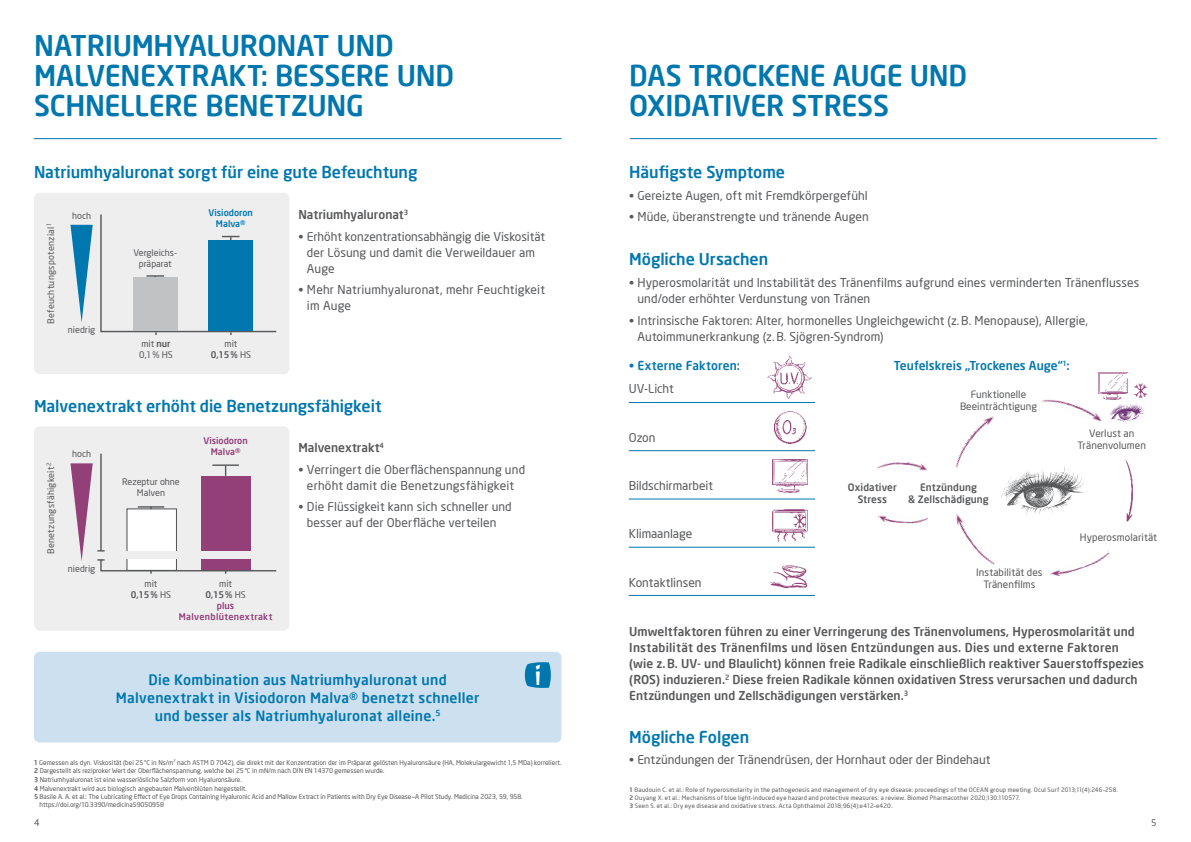
<style>
.page{position:relative;width:1191px;height:842px;background:#fff}
.page>*{position:absolute;margin:0;border:0;box-sizing:border-box;transform-origin:0 0}
.t1{font:700 28px/30px "Neo Sans Weleda";letter-spacing:-.01em;color:#0077ae}
.t2{font:23.8px "New Weleda Pro";color:#fff}
.t3{font:700 16px "Neo Sans Weleda";letter-spacing:-.005em;color:#0077ae}
.t4{font:700 14px/18px "Neo Sans Weleda";letter-spacing:.02em;color:#0077ae;text-align:center}
.t5{font:500 12px/16px "Neo Sans Weleda";letter-spacing:.005em;color:#57585a}
.t6{font:700 12px/16px "Neo Sans Weleda";letter-spacing:.005em;color:#57585a}
.t7{font:700 12px "Neo Sans Weleda";letter-spacing:.005em;color:#0077ae}
.t8{font:500 10px/12px "Neo Sans Weleda";letter-spacing:.005em;color:#57585a;text-align:center}
.t9{font:700 10px/12px "Neo Sans Weleda";letter-spacing:.01em;color:#57585a;text-align:center}
.t10{font:500 9px/11px "Neo Sans Weleda";color:#57585a;text-align:center}
.t11{font:700 9px/10.9px "Neo Sans Weleda";letter-spacing:.025em;color:#933f78;text-align:center}
.t12{font:500 9px "Neo Sans Weleda";letter-spacing:.025em;color:#57585a}
.t13{font:500 9px "Neo Sans Weleda";letter-spacing:.03em;color:#57585a}
.t14{font:700 9px/11px "Neo Sans Weleda";color:#933f78;text-align:center}
.t15{font:700 9px/11px "Neo Sans Weleda";color:#0077ae;text-align:center}
.t16{font:500 6.5px/8.7px "Neo Sans Weleda";color:#57585a}
.t17{font:500 6px/7.9px "Neo Sans Weleda";letter-spacing:.035em;color:#57585a}
.s1{font-weight:700}
.s2{font-weight:500;color:#57585a}
.s3{color:#57585a}
</style>
<div class="page">
<div style="left:34px;top:193px;width:255px;height:181px;background:#eeeeef;border-radius:6px"></div>
<div style="left:34px;top:426px;width:255px;height:205px;background:#eeeeef;border-radius:6px"></div>
<hr style="left:100px;top:454px;width:2px;height:97px;background:#57585a">
<svg style="left:70px;top:463px;width:207px;height:111px"></svg>
<div style="left:106px;top:551px;width:159px;height:8px;background:#eeeeef"></div>
<svg style="left:100px;top:214px;width:177px;height:121px"></svg>
<svg style="left:70px;top:225px;width:23px;height:98px"></svg>
<div style="left:209px;top:240px;width:44px;height:91px;background:#0077ae"></div>
<div style="left:133px;top:278px;width:44px;height:53px;background:#c1c2c4"></div>
<img style="left:956px;top:416px;width:38px;height:52px">
<img style="left:1050px;top:550px;width:60px;height:26px">
<img style="left:1125px;top:460px;width:8px;height:62px">
<img style="left:1041px;top:399px;width:61px;height:23px">
<img style="left:956px;top:514px;width:40px;height:51px">
<svg style="left:1001px;top:466px;width:83px;height:49px"></svg>
<hr style="left:34px;top:138px;width:527px;height:1px;background:#0077ae">
<hr style="left:630px;top:138px;width:527px;height:1px;background:#0077ae">
<img style="left:878px;top:515px;width:50px;height:9px">
<img style="left:877px;top:462px;width:50px;height:9px">
<img style="left:1097px;top:372px;width:32px;height:28px">
<img style="left:1134px;top:383px;width:12px;height:15px">
<svg style="left:1109px;top:402px;width:36px;height:21px"></svg>
<div style="left:34px;top:652px;width:527px;height:90px;background:#cce0ef;border-radius:6px"></div>
<svg style="left:525px;top:662px;width:26px;height:26px"></svg>
<img style="left:768px;top:356px;width:44px;height:43px">
<img style="left:772px;top:459px;width:36px;height:33px">
<img style="left:770px;top:565px;width:38px;height:24px">
<img style="left:774px;top:411px;width:33px;height:33px">
<img style="left:771px;top:509px;width:37px;height:33px">
<hr style="left:629px;top:402px;width:186px;height:1px;background:#0077ae">
<svg style="left:628px;top:450px;width:187px;height:2px"></svg>
<hr style="left:629px;top:450px;width:186px;height:1px;background:#0077ae">
<svg style="left:628px;top:498px;width:187px;height:2px"></svg>
<hr style="left:629px;top:498px;width:186px;height:1px;background:#0077ae">
<svg style="left:628px;top:546px;width:187px;height:2px"></svg>
<hr style="left:629px;top:547px;width:186px;height:1px;background:#0077ae">
<svg style="left:628px;top:594px;width:187px;height:2px"></svg>
<hr style="left:629px;top:595px;width:186px;height:1px;background:#0077ae">
<h1 class="t1" style="left:34px;top:30px;width:421px">NATRIUMHYALURONAT UND<br>MALVENEXTRAKT: BESSERE UND<br>SCHNELLERE BENETZUNG</h1>
<h3 class="t3" style="left:34px;top:162px;width:385px">Natriumhyaluronat sorgt für eine gute Befeuchtung</h3>
<p class="t6" style="left:298px;top:206px;width:111px">Natriumhyaluronat<sup>3</sup></p>
<p class="t5" style="left:307px;top:228px;width:240px;text-indent:-9px">• Erhöht konzentrationsabhängig die Viskosität der Lösung und damit die Verweildauer am<br>Auge</p>
<p class="t5" style="left:307px;top:282px;width:239px;text-indent:-9px">• Mehr Natriumhyaluronat, mehr Feuchtigkeit im Auge</p>
<p class="t15" style="left:209px;top:207px;width:46px">Visiodoron<br>Malva®</p>
<p class="t10" style="left:72px;top:210px;width:20px">hoch</p>
<p class="t12" style="left:45px;top:324px;width:103px;rotate:-90deg">Befeuchtungspotenzial <sup>1</sup></p>
<p class="t10" style="left:133px;top:247px;width:44px">Vergleichs&shy;präparat</p>
<p class="t10" style="left:68px;top:324px;width:29px">niedrig</p>
<p class="t10" style="left:139px;top:338px;width:35px;text-align:left">mit <span class="s1">nur<br></span>0,1% HS</p>
<p class="t10" style="left:211px;top:338px;width:42px">mit<br><span class="s1">0,15%</span> HS</p>
<h3 class="t3" style="left:34px;top:395px;width:349px">Malvenextrakt erhöht die Benetzungsfähigkeit</h3>
<p class="t6" style="left:298px;top:439px;width:87px">Malvenextrakt<sup>4</sup></p>
<p class="t5" style="left:298px;top:461px;width:228px;text-align:center">• Verringert die Oberflächenspannung und erhöht damit die Benetzungsfähigkeit</p>
<p class="t5" style="left:298px;top:499px;width:215px;text-align:center">• Die Flüssigkeit kann sich schneller und besser auf der Oberfläche verteilen</p>
<p class="t14" style="left:203px;top:435px;width:46px">Visiodoron<br>Malva®</p>
<p class="t10" style="left:72px;top:448px;width:20px">hoch</p>
<p class="t13" style="left:45px;top:554px;width:93px;rotate:-90deg">Benetzungsfähigkeit<sup>2</sup></p>
<p class="t10" style="left:122px;top:476px;width:59px">Rezeptur ohne<br>Malven</p>
<p class="t10" style="left:68px;top:563px;width:29px">niedrig</p>
<p class="t10" style="left:131px;top:578px;width:42px">mit<br><span class="s1">0,15%</span> HS</p>
<p class="t11" style="left:179px;top:578px;width:95px"><span class="s2">mit<br></span><span class="s3">0,15%</span> <span class="s2">HS<br></span>plus<br>Malvenblütenextrakt</p>
<p class="t4" style="left:116px;top:670px;width:365px">Die Kombination aus Natriumhyaluronat und<br>Malvenextrakt in Visiodoron Malva® benetzt schneller und besser als Natriumhyaluronat alleine.<sup>5</sup></p>
<h2 class="t2" style="left:534px;top:666px;width:9px">i</h2>
<p class="t16" style="left:34px;top:758px;width:529px"><span class="s1">1</span> Gemessen als dyn. Viskosität (bei 25°C in Ns/m<sup>2</sup> nach ASTM D 7042), die direkt mit der Konzentration der im Präparat gelösten Hyaluronsäure (HA, Molekulargewicht 1,5 MDa) korreliert.<br><span class="s1">2</span> Dargestellt als reziproker Wert der Oberflächenspannung, welche bei 25°C in mN/m nach DIN EN 14370 gemessen wurde.<br><span class="s1">3</span> Natriumhyaluronat ist eine wasserlösliche Salzform von Hyaluronsäure.<br><span class="s1">4</span> Malvenextrakt wird aus biologisch angebauten Malvenblüten hergestellt.<br><span class="s1">5</span> Basile A. A. et al.: The Lubricating Effect of Eye Drops Containing Hyaluronic Acid and Mallow Extract in Patients with Dry Eye Disease—A Pilot Study. Medicina 2023, 59, 958.</p>
<p class="t16" style="left:40px;top:801px;width:126px">https://doi.org/10.3390/medicina59050958</p>
<h1 class="t1" style="left:629px;top:60px;width:339px">DAS TROCKENE AUGE UND<br>OXIDATIVER STRESS</h1>
<h3 class="t3" style="left:629px;top:162px;width:157px">Häufigste Symptome</h3>
<p class="t5" style="left:629px;top:187px;width:240px">• Gereizte Augen, oft mit Fremdkörpergefühl</p>
<p class="t5" style="left:629px;top:209px;width:241px">• Müde, überanstrengte und tränende Augen</p>
<h3 class="t3" style="left:629px;top:249px;width:140px">Mögliche Ursachen</h3>
<p class="t5" style="left:637px;top:274px;width:503px;text-indent:-8px">• Hyperosmolarität und Instabilität des Tränenfilms aufgrund eines verminderten Tränenflusses und/oder erhöhter Verdunstung von Tränen</p>
<p class="t5" style="left:637px;top:312px;width:452px;text-indent:-8px">• Intrinsische Faktoren: Alter, hormonelles Ungleichgewicht (z.B. Menopause), Allergie,<br>Autoimmunerkrankung (z.B. Sjögren-Syndrom)</p>
<p class="t7" style="left:629px;top:358px;width:112px">• Externe Faktoren:</p>
<p class="t7" style="left:893px;top:358px;width:177px">Teufelskreis „Trockenes Auge“<sup>1</sup>:</p>
<p class="t5" style="left:629px;top:381px;width:46px">UV-Licht</p>
<p class="t5" style="left:629px;top:429px;width:28px">Ozon</p>
<p class="t5" style="left:629px;top:477px;width:86px">Bildschirmarbeit</p>
<p class="t5" style="left:629px;top:526px;width:65px">Klimaanlage</p>
<p class="t5" style="left:629px;top:574px;width:74px">Kontaktlinsen</p>
<p class="t8" style="left:960px;top:388px;width:78px">Funktionelle<br>Beeinträchtigung</p>
<p class="t9" style="left:848px;top:481px;width:50px">Oxidativer<br>Stress</p>
<p class="t9" style="left:908px;top:481px;width:82px">Entzündung<br>&amp; Zellschädigung</p>
<p class="t8" style="left:976px;top:567px;width:68px">Instabilität des<br>Tränenfilms</p>
<p class="t8" style="left:1077px;top:428px;width:70px">Verlust an<br>Tränenvolumen</p>
<p class="t8" style="left:1080px;top:531px;width:79px">Hyperosmolarität</p>
<p class="t6" style="left:629px;top:623px;width:516px">Umweltfaktoren führen zu einer Verringerung des Tränenvolumens, Hyperosmolarität und Instabilität des Tränenfilms und lösen Entzündungen aus. Dies und externe Faktoren (wie z.B. UV- und Blaulicht) können freie Radikale einschließlich reaktiver Sauerstoffspezies (ROS) induzieren.<sup>2</sup> Diese freien Radikale können oxidativen Stress verursachen und dadurch Entzündungen und Zellschädigungen verstärken.<sup>3</sup></p>
<h3 class="t3" style="left:629px;top:727px;width:121px">Mögliche Folgen</h3>
<p class="t5" style="left:629px;top:752px;width:363px">• Entzündungen der Tränendrüsen, der Hornhaut oder der Bindehaut</p>
<p class="t17" style="left:629px;top:786px;width:490px"><span class="s1">1</span> Baudouin C. et al.: Role of hyperosmolarity in the pathogenesis and management of dry eye disease: proceedings of the OCEAN group meeting. Ocul Surf 2013;11(4):246–258.<br><span class="s1">2</span> Ouyang X. et al.: Mechanisms of blue light-induced eye hazard and protective measures: a review. Biomed Pharmacother 2020;130:110577.<br><span class="s1">3</span> Seen S. et al.: Dry eye disease and oxidative stress. Acta Ophthalmol 2018;96(4):e412–e420.</p>
<p class="t10" style="left:34px;top:817px;width:7px">4</p>
<p class="t10" style="left:1151px;top:817px;width:7px">5</p>
</div>
